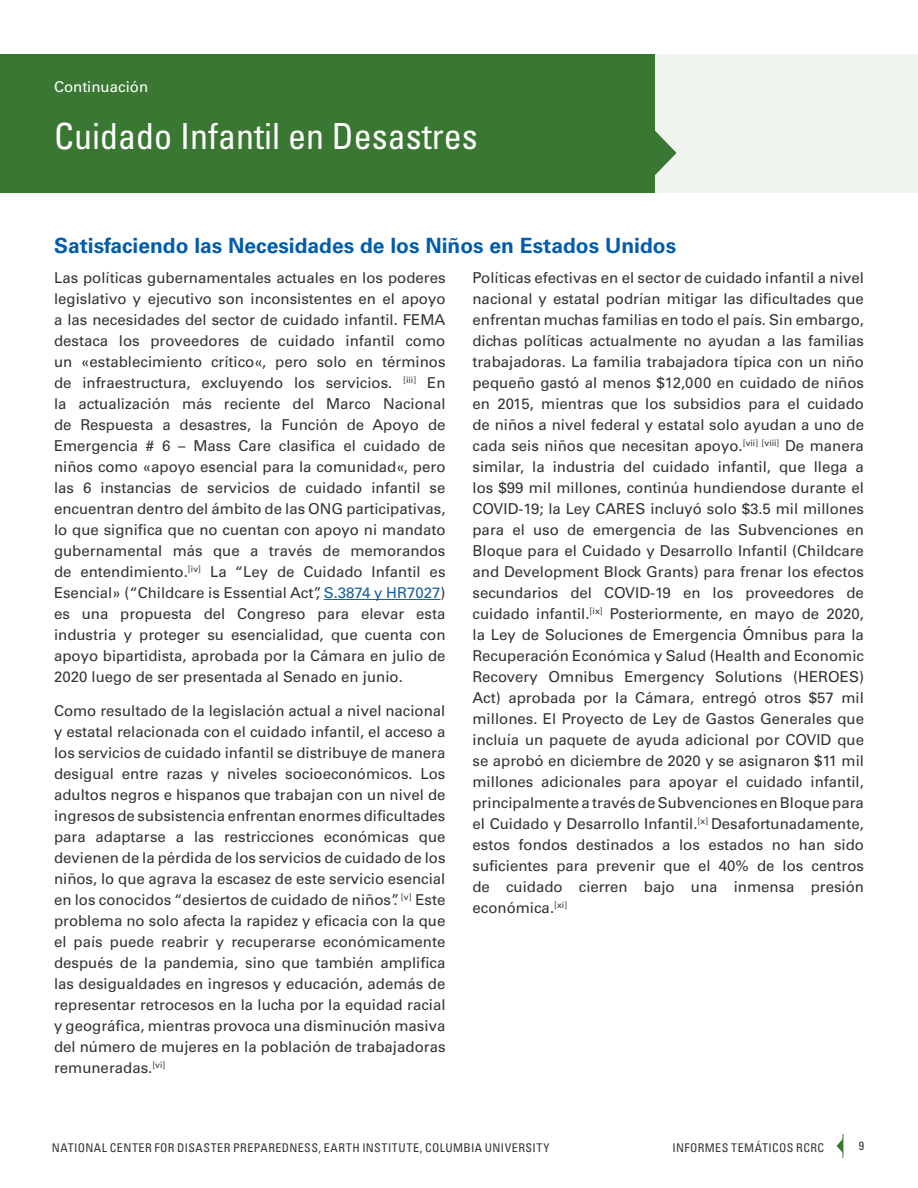
<style>
.page{position:relative;width:918px;height:1188px;background:#fff}
.page>*{position:absolute;margin:0;border:0;box-sizing:border-box;transform-origin:0 0}
.Chapter_Title_-Left{font:condensed 36px "Univers LT Std";color:#fff}
.Body_Title_L1{font:700 21px "Univers LT Std";color:#015dab}
.Body_Title_L1-2{font:15px/21px "Univers LT Std";color:#323332;text-align:justify}
.cont_d{font:15px "Univers LT Std";color:#fff}
.t1{font:condensed 12px "Univers LT Std";letter-spacing:.04em;color:#323332}
.s1{color:#175d9e}
</style>
<div class="page">
<svg style="left:837px;top:1134px;width:7px;height:24px"></svg>
<div style="left:0;top:54px;width:918px;height:139px;background:#f0f4ee"></div>
<div style="left:0;top:54px;width:655px;height:139px;background:#397732"></div>
<svg style="left:655px;top:130px;width:21px;height:45px"></svg>
<hr style="left:324px;top:599px;width:117px;height:1px;background:#175d9e">
<p class="cont_d" style="left:54px;top:78px;width:96px">Continuación</p>
<p class="Chapter_Title_-Left" style="left:54px;top:114px;width:425px">Cuidado Infantil en Desastres</p>
<p class="Body_Title_L1" style="left:54px;top:233px;width:624px">Satisfaciendo las Necesidades de los Niños en Estados Unidos</p>
<p class="Body_Title_L1-2" style="left:54px;top:267px;width:393px">Las políticas gubernamentales actuales en los poderes legislativo y ejecutivo son inconsistentes en el apoyo a las necesidades del sector de cuidado infantil. FEMA destaca los proveedores de cuidado infantil como un «establecimiento crítico«, pero solo en términos de infraestructura, excluyendo los servicios. <sup>[iii]</sup> En la actualización más reciente del Marco Nacional de Respuesta a desastres, la Función de Apoyo de Emergencia # 6 – Mass Care clasifica el cuidado de niños como «apoyo esencial para la comunidad«, pero las 6 instancias de servicios de cuidado infantil se encuentran dentro del ámbito de las ONG participativas, lo que significa que no cuentan con apoyo ni mandato gubernamental más que a través de memorandos de entendimiento.<sup>[iv]</sup> La “Ley de Cuidado Infantil es Esencial» (“Childcare is Essential Act”, <span class="s1">S.3874 y HR7027</span>) es una propuesta del Congreso para elevar esta industria y proteger su esencialidad, que cuenta con apoyo bipartidista, aprobada por la Cámara en julio de 2020 luego de ser presentada al Senado en junio.</p>
<p class="Body_Title_L1-2" style="left:54px;top:701px;width:393px">Como resultado de la legislación actual a nivel nacional y estatal relacionada con el cuidado infantil, el acceso a los servicios de cuidado infantil se distribuye de manera desigual entre razas y niveles socioeconómicos. Los adultos negros e hispanos que trabajan con un nivel de ingresos de subsistencia enfrentan enormes dificultades para adaptarse a las restricciones económicas que devienen de la pérdida de los servicios de cuidado de los niños, lo que agrava la escasez de este servicio esencial en los conocidos “desiertos de cuidado de niños”. <sup>[v]</sup> Este problema no solo afecta la rapidez y eficacia con la que el país puede reabrir y recuperarse económicamente después de la pandemia, sino que también amplifica las desigualdades en ingresos y educación, además de representar retrocesos en la lucha por la equidad racial y geográfica, mientras provoca una disminución masiva del número de mujeres en la población de trabajadoras remuneradas.<sup>[vi]</sup></p>
<p class="Body_Title_L1-2" style="left:472px;top:267px;width:393px">Políticas efectivas en el sector de cuidado infantil a nivel nacional y estatal podrían mitigar las dificultades que enfrentan muchas familias en todo el país. Sin embargo, dichas políticas actualmente no ayudan a las familias trabajadoras. La familia trabajadora típica con un niño pequeño gastó al menos $12,000 en cuidado de niños en 2015, mientras que los subsidios para el cuidado de niños a nivel federal y estatal solo ayudan a uno de cada seis niños que necesitan apoyo.<sup>[vii]</sup> <sup>[viii]</sup> De manera similar, la industria del cuidado infantil, que llega a los $99 mil millones, continúa hundiendose durante el COVID-19; la Ley CARES incluyó solo $3.5 mil millones para el uso de emergencia de las Subvenciones en Bloque para el Cuidado y Desarrollo Infantil (Childcare and Development Block Grants) para frenar los efectos secundarios del COVID-19 en los proveedores de cuidado infantil.<sup>[ix]</sup> Posteriormente, en mayo de 2020, la Ley de Soluciones de Emergencia Ómnibus para la Recuperación Económica y Salud (Health and Economic Recovery Omnibus Emergency Solutions (HEROES)<br>Act) aprobada por la Cámara, entregó otros $57 mil millones. El Proyecto de Ley de Gastos Generales que incluía un paquete de ayuda adicional por COVID que se aprobó en diciembre de 2020 y se asignaron $11 mil millones adicionales para apoyar el cuidado infantil, principalmente a través de Subvenciones en Bloque para el Cuidado y Desarrollo Infantil.<sup>[x]</sup> Desafortunadamente, estos fondos destinados a los estados no han sido suficientes para prevenir que el 40% de los centros de cuidado cierren bajo una inmensa presión económica.<sup>[xi]</sup></p>
<p class="t1" style="left:52px;top:1140px;width:499px">NATIONAL CENTER FOR DISASTER PREPAREDNESS, EARTH INSTITUTE, COLUMBIA UNIVERSITY</p>
<p class="t1" style="left:672px;top:1140px;width:153px">INFORMES TEMÁTICOS RCRC</p>
<p class="t1" style="left:859px;top:1138px;width:7px">9</p>
</div>
